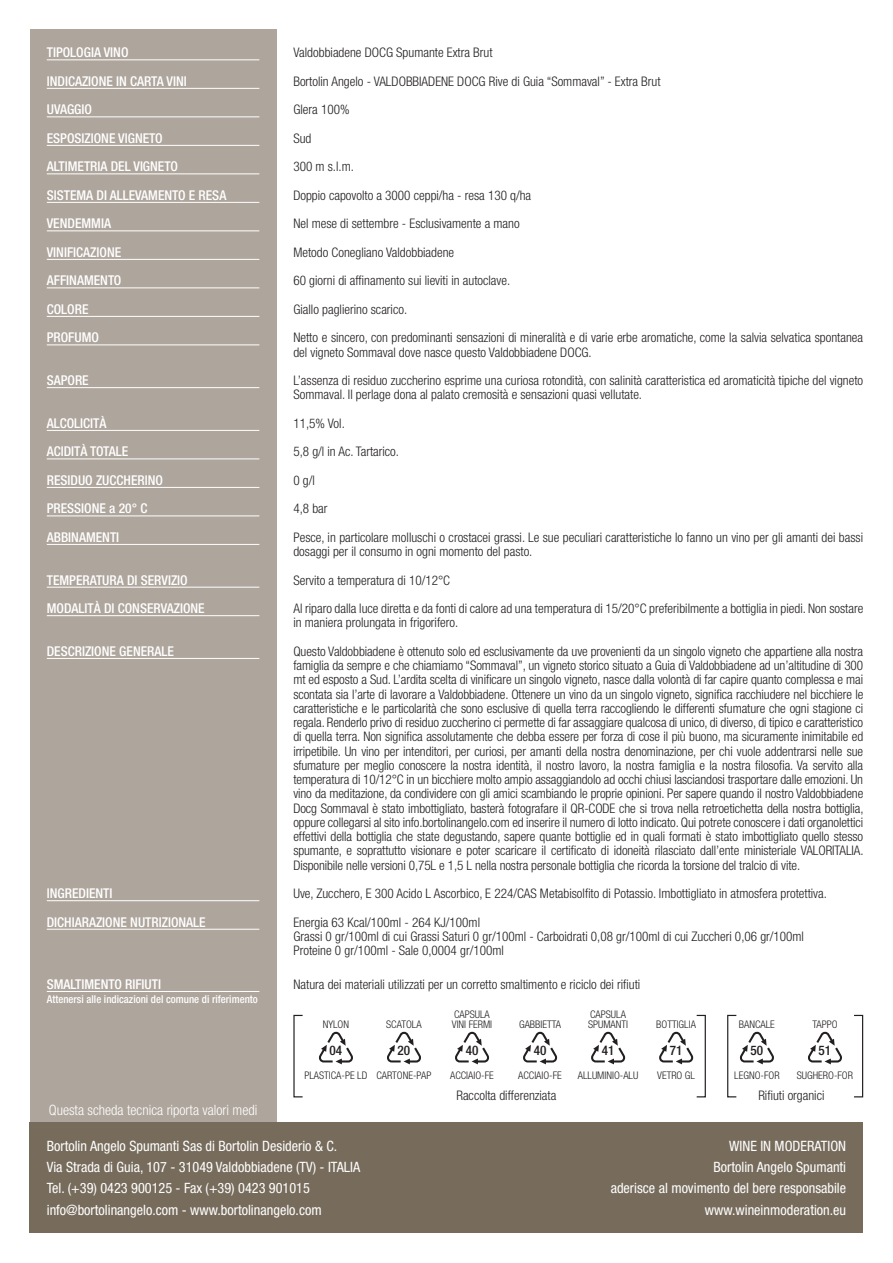
<style>
.page{position:relative;width:893px;height:1263px;background:#fff}
.page>*{position:absolute;margin:0;border:0;box-sizing:border-box;transform-origin:0 0}
.t1{font:condensed 14.25px/21.3px "Helvetica Neue";color:#fff}
.t2{font:300 condensed 14.25px "Helvetica Neue";color:#fff}
.t3{font:500 condensed 13.5px/28.5px "Helvetica Neue";color:#fff}
.t4{font:300 condensed 13.2px/28.5px "Helvetica Neue";color:#231f20}
.t5{font:500 condensed 13.2px "Helvetica Neue";color:#231f20}
.t6{font:500 condensed 10.8px "Helvetica Neue";color:#fff}
.t7{font:300 condensed 10.5px "Helvetica Neue";color:#231f20}
</style>
<div class="page">
<div style="left:30px;top:30px;width:246px;height:1203px;background:#aea59c"></div>
<div style="left:30px;top:1123px;width:833px;height:110px;background:#776c5c"></div>
<svg style="left:319px;top:1032px;width:34px;height:32px"></svg>
<svg style="left:387px;top:1032px;width:34px;height:32px"></svg>
<svg style="left:455px;top:1032px;width:34px;height:32px"></svg>
<svg style="left:523px;top:1032px;width:34px;height:32px"></svg>
<svg style="left:591px;top:1032px;width:34px;height:32px"></svg>
<svg style="left:659px;top:1032px;width:34px;height:32px"></svg>
<svg style="left:740px;top:1032px;width:34px;height:32px"></svg>
<svg style="left:808px;top:1032px;width:34px;height:32px"></svg>
<hr style="left:47px;top:60px;width:212px;height:1px;background:#fff">
<hr style="left:47px;top:88px;width:212px;height:1px;background:#fff">
<hr style="left:47px;top:117px;width:212px;height:1px;background:#fff">
<hr style="left:47px;top:145px;width:212px;height:1px;background:#fff">
<hr style="left:47px;top:174px;width:212px;height:1px;background:#fff">
<hr style="left:47px;top:202px;width:212px;height:1px;background:#fff">
<hr style="left:47px;top:231px;width:212px;height:1px;background:#fff">
<hr style="left:47px;top:259px;width:212px;height:1px;background:#fff">
<hr style="left:47px;top:288px;width:212px;height:1px;background:#fff">
<hr style="left:47px;top:316px;width:212px;height:1px;background:#fff">
<hr style="left:47px;top:345px;width:212px;height:1px;background:#fff">
<hr style="left:47px;top:387px;width:212px;height:1px;background:#fff">
<hr style="left:47px;top:430px;width:212px;height:1px;background:#fff">
<hr style="left:47px;top:459px;width:212px;height:1px;background:#fff">
<hr style="left:47px;top:487px;width:212px;height:1px;background:#fff">
<hr style="left:47px;top:516px;width:212px;height:1px;background:#fff">
<hr style="left:47px;top:544px;width:212px;height:1px;background:#fff">
<hr style="left:47px;top:587px;width:212px;height:1px;background:#fff">
<hr style="left:47px;top:615px;width:212px;height:1px;background:#fff">
<hr style="left:47px;top:658px;width:212px;height:1px;background:#fff">
<hr style="left:47px;top:900px;width:212px;height:1px;background:#fff">
<hr style="left:47px;top:929px;width:212px;height:1px;background:#fff">
<hr style="left:47px;top:991px;width:212px;height:1px;background:#fff">
<div style="left:727px;top:1015px;width:10px;height:82px;border:1px solid #231f20"></div>
<div style="left:853px;top:1015px;width:10px;height:82px;border:1px solid #231f20"></div>
<div style="left:696px;top:1015px;width:10px;height:82px;border:1px solid #231f20"></div>
<p class="t3" style="left:47px;top:38px;width:181px">TIPOLOGIA VINO<br>INDICAZIONE IN CARTA VINI<br>UVAGGIO<br>ESPOSIZIONE VIGNETO<br>ALTIMETRIA DEL VIGNETO<br>SISTEMA DI ALLEVAMENTO E RESA<br>VENDEMMIA<br>VINIFICAZIONE<br>AFFINAMENTO<br>COLORE<br>PROFUMO</p>
<p class="t3" style="left:47px;top:366px;width:44px">SAPORE</p>
<p class="t3" style="left:47px;top:409px;width:118px">ALCOLICITÀ<br>ACIDITÀ TOTALE<br>RESIDUO ZUCCHERINO<br>PRESSIONE a 20° C<br>ABBINAMENTI</p>
<p class="t3" style="left:47px;top:565px;width:160px">TEMPERATURA DI SERVIZIO<br>MODALITÀ DI CONSERVAZIONE</p>
<p class="t3" style="left:47px;top:637px;width:129px">DESCRIZIONE GENERALE</p>
<p class="t3" style="left:47px;top:879px;width:161px">INGREDIENTI<br>DICHIARAZIONE NUTRIZIONALE</p>
<p class="t3" style="left:47px;top:970px;width:116px">SMALTIMENTO RIFIUTI</p>
<p class="t6" style="left:47px;top:993px;width:213px">Attenersi alle indicazioni del comune di riferimento</p>
<p class="t2" style="left:49px;top:1102px;width:210px">Questa scheda tecnica riporta valori medi</p>
<p class="t4" style="left:293px;top:38px;width:571px">Valdobbiadene DOCG Spumante Extra Brut<br>Bortolin Angelo - VALDOBBIADENE DOCG Rive di Guia “Sommaval” - Extra Brut<br>Glera 100%<br>Sud<br>300 m s.l.m.<br>Doppio capovolto a 3000 ceppi/ha - resa 130 q/ha<br>Nel mese di settembre - Esclusivamente a mano<br>Metodo Conegliano Valdobbiadene<br>60 giorni di affinamento sui lieviti in autoclave.<br>Giallo paglierino scarico.<br>Netto e sincero, con predominanti sensazioni di mineralità e di varie erbe aromatiche, come la salvia selvatica spontanea</p>
<p class="t4" style="left:293px;top:338px;width:571px">del vigneto Sommaval dove nasce questo Valdobbiadene DOCG.<br>L’assenza di residuo zuccherino esprime una curiosa rotondità, con salinità caratteristica ed aromaticità tipiche del vigneto</p>
<p class="t4" style="left:293px;top:380px;width:571px">Sommaval. Il perlage dona al palato cremosità e sensazioni quasi vellutate.<br>11,5% Vol.<br>5,8 g/l in Ac. Tartarico.<br>0 g/l<br>4,8 bar<br>Pesce, in particolare molluschi o crostacei grassi. Le sue peculiari caratteristiche lo fanno un vino per gli amanti dei bassi</p>
<p class="t4" style="left:293px;top:537px;width:571px">dosaggi per il consumo in ogni momento del pasto.<br>Servito a temperatura di 10/12°C<br>Al riparo dalla luce diretta e da fonti di calore ad una temperatura di 15/20°C preferibilmente a bottiglia in piedi. Non sostare</p>
<p class="t4" style="left:293px;top:608px;width:571px">in maniera prolungata in frigorifero.<br>Questo Valdobbiadene è ottenuto solo ed esclusivamente da uve provenienti da un singolo vigneto che appartiene alla nostra</p>
<p class="t4" style="left:293px;top:658px;width:572px;line-height:14.2px;text-align:justify">famiglia da sempre e che chiamiamo “Sommaval”, un vigneto storico situato a Guia di Valdobbiadene ad un’altitudine di 300 mt ed esposto a Sud. L’ardita scelta di vinificare un singolo vigneto, nasce dalla volontà di far capire quanto complessa e mai scontata sia l’arte di lavorare a Valdobbiadene. Ottenere un vino da un singolo vigneto, significa racchiudere nel bicchiere le caratteristiche e le particolarità che sono esclusive di quella terra raccogliendo le differenti sfumature che ogni stagione ci regala. Renderlo privo di residuo zuccherino ci permette di far assaggiare qualcosa di unico, di diverso, di tipico e caratteristico di quella terra. Non significa assolutamente che debba essere per forza di cose il più buono, ma sicuramente inimitabile ed irripetibile. Un vino per intenditori, per curiosi, per amanti della nostra denominazione, per chi vuole addentrarsi nelle sue sfumature per meglio conoscere la nostra identità, il nostro lavoro, la nostra famiglia e la nostra filosofia. Va servito alla temperatura di 10/12°C in un bicchiere molto ampio assaggiandolo ad occhi chiusi lasciandosi trasportare dalle emozioni. Un vino da meditazione, da condividere con gli amici scambiando le proprie opinioni. Per sapere quando il nostro Valdobbiadene Docg Sommaval è stato imbottigliato, basterà fotografare il QR-CODE che si trova nella retroetichetta della nostra bottiglia, oppure collegarsi al sito info.bortolinangelo.com ed inserire il numero di lotto indicato. Qui potrete conoscere i dati organolettici effettivi della bottiglia che state degustando, sapere quante bottiglie ed in quali formati è stato imbottigliato quello stesso spumante, e soprattutto visionare e poter scaricare il certificato di idoneità rilasciato dall’ente ministeriale VALORITALIA.<br>Disponibile nelle versioni 0,75L e 1,5 L nella nostra personale bottiglia che ricorda la torsione del tralcio di vite.</p>
<p class="t4" style="left:293px;top:879px;width:535px">Uve, Zucchero, E 300 Acido L Ascorbico, E 224/CAS Metabisolfito di Potassio. Imbottigliato in atmosfera protettiva.<br>Energia 63 Kcal/100ml - 264 KJ/100ml</p>
<p class="t4" style="left:293px;top:929px;width:512px;line-height:14.2px">Grassi 0 gr/100ml di cui Grassi Saturi 0 gr/100ml - Carboidrati 0,08 gr/100ml di cui Zuccheri 0,06 gr/100ml<br>Proteine 0 gr/100ml - Sale 0,0004 gr/100ml</p>
<p class="t4" style="left:293px;top:970px;width:348px">Natura dei materiali utilizzati per un corretto smaltimento e riciclo dei rifiuti</p>
<p class="t7" style="left:454px;top:1008px;width:37px">CAPSULA</p>
<p class="t7" style="left:590px;top:1008px;width:37px">CAPSULA</p>
<p class="t7" style="left:323px;top:1018px;width:28px">NYLON</p>
<p class="t7" style="left:386px;top:1018px;width:37px">SCATOLA</p>
<p class="t7" style="left:452px;top:1018px;width:42px">VINI FERMI</p>
<p class="t7" style="left:519px;top:1018px;width:43px">GABBIETTA</p>
<p class="t7" style="left:588px;top:1018px;width:42px">SPUMANTI</p>
<p class="t7" style="left:656px;top:1018px;width:41px">BOTTIGLIA</p>
<p class="t7" style="left:739px;top:1018px;width:37px">BANCALE</p>
<p class="t7" style="left:812px;top:1018px;width:27px">TAPPO</p>
<p class="t5" style="left:330px;top:1042px;width:14px">04</p>
<p class="t5" style="left:398px;top:1042px;width:14px">20</p>
<p class="t5" style="left:466px;top:1042px;width:14px">40</p>
<p class="t5" style="left:534px;top:1042px;width:14px">40</p>
<p class="t5" style="left:602px;top:1042px;width:14px">41</p>
<p class="t5" style="left:670px;top:1042px;width:14px">71</p>
<p class="t5" style="left:751px;top:1042px;width:14px">50</p>
<p class="t5" style="left:819px;top:1042px;width:14px">51</p>
<p class="t7" style="left:304px;top:1069px;width:128px">PLASTICA-PE LD CARTONE-PAP</p>
<p class="t7" style="left:450px;top:1069px;width:45px">ACCIAIO-FE</p>
<p class="t7" style="left:518px;top:1069px;width:45px">ACCIAIO-FE</p>
<p class="t7" style="left:578px;top:1069px;width:62px">ALLUMINIO-ALU</p>
<p class="t7" style="left:657px;top:1069px;width:39px">VETRO GL</p>
<p class="t7" style="left:734px;top:1069px;width:47px">LEGNO-FOR</p>
<p class="t7" style="left:797px;top:1069px;width:58px">SUGHERO-FOR</p>
<p class="t4" style="left:456px;top:1081px;width:102px">Raccolta differenziata</p>
<p class="t4" style="left:758px;top:1081px;width:68px">Rifiuti organici</p>
<p class="t1" style="left:47px;top:1135px;width:315px">Bortolin Angelo Spumanti Sas di Bortolin Desiderio &amp; C.<br>Via Strada di Guia, 107 - 31049 Valdobbiadene (TV) - ITALIA Tel. (+39) 0423 900125 - Fax (+39) 0423 901015 info@bortolinangelo.com - www.bortolinangelo.com</p>
<p class="t1" style="left:611px;top:1135px;width:237px;text-align:right">WINE IN MODERATION<br>Bortolin Angelo Spumanti<br>aderisce al movimento del bere responsabile www.wineinmoderation.eu</p>
</div>
